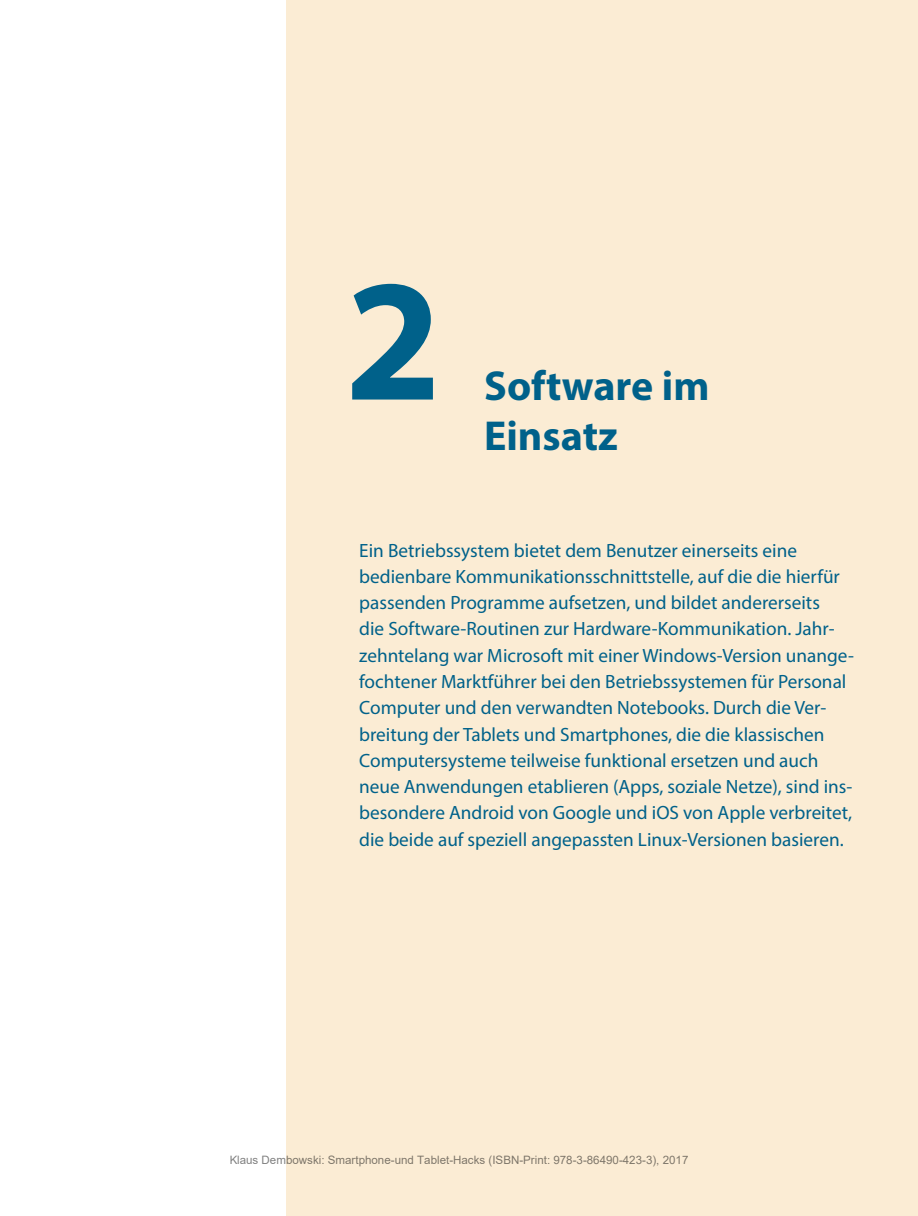
<style>
.page{position:relative;width:918px;height:1216px;background:#fff}
.page>*{position:absolute;margin:0;border:0;box-sizing:border-box;transform-origin:0 0}
.Hauptkapitel___Titel{font:700 175px "Myriad Pro";color:#00618a}
.Hauptkapitel___Titel-2{font:700 42px/50.4px "Myriad Pro";color:#00618a}
.Hauptkapitel___Einst{font:19.25px/26.2px "Myriad Pro";color:#00618a}
.t1{font:11.55px "Arial";color:rgb(0 0 0/.5)}
</style>
<div class="page">
<div style="left:286px;top:0;width:632px;height:1215px;background:#fbecd4"></div>
<p class="Hauptkapitel___Titel" style="left:345px;top:226px;width:99px">2</p>
<p class="Hauptkapitel___Titel-2" style="left:484px;top:359px;width:227px">Software im<br>Einsatz</p>
<p class="Hauptkapitel___Einst" style="left:359px;top:536px;width:496px">Ein Betriebssystem bietet dem Benutzer einerseits eine bedienbare Kommunikationsschnittstelle, auf die die hierfür passenden Programme aufsetzen, und bildet andererseits<br>die Software-Routinen zur Hardware-Kommunikation. Jahr&shy;zehntelang war Microsoft mit einer Windows-Version unange&shy;fochtener Marktführer bei den Betriebssystemen für Personal Computer und den verwandten Notebooks. Durch die Ver&shy;breitung der Tablets und Smartphones, die die klassischen Computersysteme teilweise funktional ersetzen und auch neue Anwendungen etablieren (Apps, soziale Netze), sind ins&shy;besondere Android von Google und iOS von Apple verbreitet, die beide auf speziell angepassten Linux-Versionen basieren.</p>
<p class="t1" style="left:229px;top:1151px;width:460px">Klaus Dembowski: Smartphone-und Tablet-Hacks (ISBN-Print: 978-3-86490-423-3), 2017</p>
</div>
